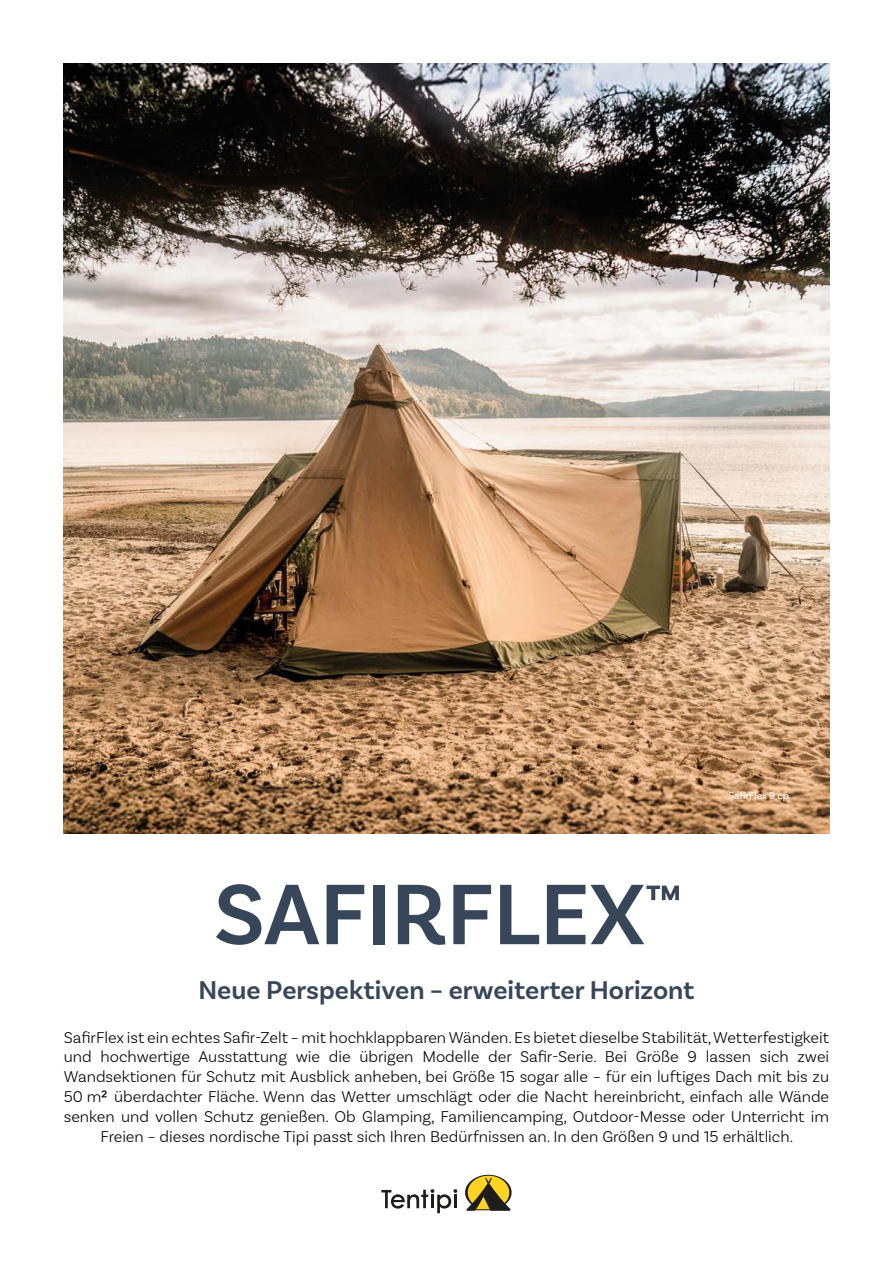
<style>
.page{position:relative;width:893px;height:1263px;background:#fff}
.page>*{position:absolute;margin:0;border:0;box-sizing:border-box;transform-origin:0 0}
.t1{font:600 90px "Basic Sans";color:#374759}
.t2{font:600 27px "Basic Sans";color:#374759}
.t3{font:300 16.5px/19.8px "Basic Sans";color:#000;text-align:center}
.t4{font:10.5px "Basic Sans";letter-spacing:-.01em;color:#fff}
</style>
<div class="page">
<img style="left:64px;top:64px;width:765px;height:769px">
<svg style="left:465px;top:1175px;width:47px;height:36px;background:#a29044"></svg>
<svg style="left:381px;top:1189px;width:76px;height:24px"></svg>
<p class="t4" style="left:728px;top:789px;width:64px">SafirFlex 9 cp.</p>
<h1 class="t1" style="left:214px;top:860px;width:470px">SAFIRFLEX<sup>™</sup></h1>
<h2 class="t2" style="left:198px;top:973px;width:498px">Neue Perspektiven – erweiterter Horizont</h2>
<p class="t3" style="left:64px;top:1027px;width:767px">SafirFlex ist ein echtes Safir-Zelt – mit hochklappbaren Wänden. Es bietet dieselbe Stabilität, Wetterfestigkeit und hochwertige Ausstattung wie die übrigen Modelle der Safir-Serie. Bei Größe 9 lassen sich zwei Wandsektionen für Schutz mit Ausblick anheben, bei Größe 15 sogar alle – für ein luftiges Dach mit bis zu 50 m² überdachter Fläche. Wenn das Wetter umschlägt oder die Nacht hereinbricht, einfach alle Wände senken und vollen Schutz genießen. Ob Glamping, Familiencamping, Outdoor-Messe oder Unterricht im Freien – dieses nordische Tipi passt sich Ihren Bedürfnissen an. In den Größen 9 und 15 erhältlich.</p>
</div>
